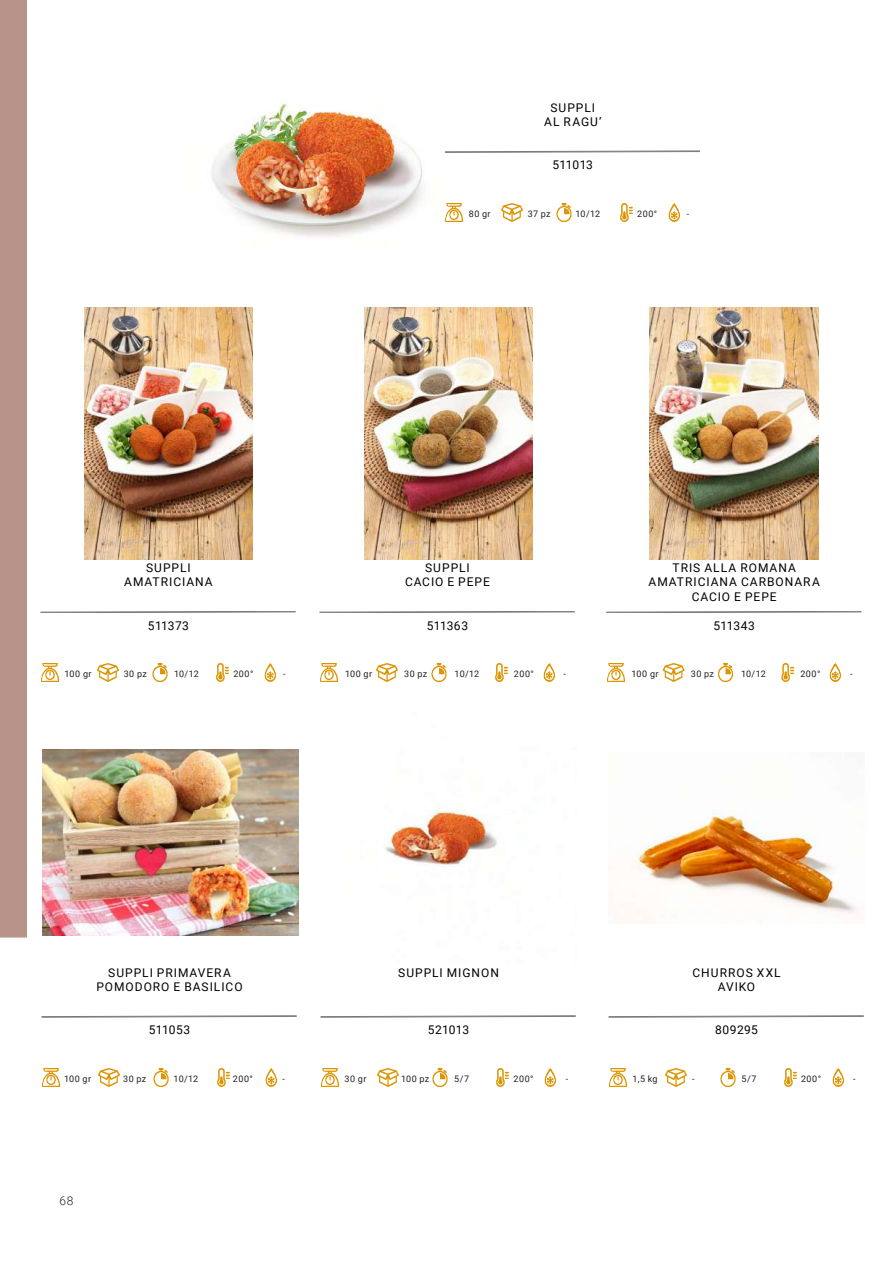
<style>
.page{position:relative;width:893px;height:1263px;background:#fff}
.page>*{position:absolute;margin:0;border:0;box-sizing:border-box;transform-origin:0 0}
.t1{font:12px/14.4px "Roboto";letter-spacing:.08em;color:#000;text-align:center}
.t2{font:900 12px "Roboto";color:#464748}
.t3{font:300 12px "Roboto";color:#231f20}
.t4{font:9px "Roboto";letter-spacing:.045em;color:#231f20}
</style>
<div class="page">
<img style="left:364px;top:307px;width:168px;height:252px">
<img style="left:84px;top:307px;width:168px;height:252px">
<img style="left:650px;top:307px;width:168px;height:252px">
<img style="left:42px;top:749px;width:256px;height:187px">
<img style="left:385px;top:805px;width:112px;height:62px">
<img style="left:41px;top:664px;width:234px;height:17px">
<svg style="left:40px;top:611px;width:256px;height:2px"></svg>
<img style="left:320px;top:664px;width:234px;height:17px">
<svg style="left:319px;top:611px;width:256px;height:2px"></svg>
<img style="left:42px;top:1068px;width:234px;height:18px">
<svg style="left:41px;top:1016px;width:256px;height:1px"></svg>
<img style="left:321px;top:1068px;width:234px;height:18px">
<svg style="left:320px;top:1016px;width:256px;height:1px"></svg>
<img style="left:446px;top:203px;width:233px;height:18px">
<svg style="left:445px;top:151px;width:255px;height:2px"></svg>
<img style="left:607px;top:664px;width:234px;height:17px">
<svg style="left:606px;top:611px;width:255px;height:2px"></svg>
<img style="left:211px;top:102px;width:213px;height:135px">
<img style="left:633px;top:810px;width:224px;height:104px">
<img style="left:609px;top:1068px;width:234px;height:18px">
<svg style="left:608px;top:1016px;width:256px;height:1px"></svg>
<p class="t1" style="left:544px;top:100px;width:59px">SUPPLI<br>AL RAGU’</p>
<p class="t1" style="left:552px;top:157px;width:42px">511013</p>
<p class="t4" style="left:469px;top:207px;width:23px">80 gr</p>
<p class="t4" style="left:528px;top:207px;width:25px">37 pz</p>
<p class="t4" style="left:575px;top:207px;width:26px">10/12</p>
<p class="t4" style="left:637px;top:207px;width:22px">200°</p>
<p class="t4" style="left:687px;top:207px;width:4px">-</p>
<p class="t1" style="left:124px;top:560px;width:90px">SUPPLI<br>AMATRICIANA</p>
<p class="t1" style="left:148px;top:618px;width:43px">511373</p>
<p class="t4" style="left:64px;top:668px;width:29px">100 gr</p>
<p class="t4" style="left:124px;top:668px;width:25px">30 pz</p>
<p class="t4" style="left:174px;top:668px;width:26px">10/12</p>
<p class="t4" style="left:233px;top:668px;width:22px">200°</p>
<p class="t4" style="left:283px;top:668px;width:4px">-</p>
<p class="t1" style="left:405px;top:560px;width:86px">SUPPLI<br>CACIO E PEPE</p>
<p class="t1" style="left:427px;top:618px;width:43px">511363</p>
<p class="t1" style="left:648px;top:560px;width:173px">TRIS ALLA ROMANA<br>AMATRICIANA CARBONARA<br>CACIO E PEPE</p>
<p class="t1" style="left:713px;top:618px;width:43px">511343</p>
<p class="t4" style="left:345px;top:668px;width:29px">100 gr</p>
<p class="t4" style="left:404px;top:668px;width:25px">30 pz</p>
<p class="t4" style="left:455px;top:668px;width:26px">10/12</p>
<p class="t4" style="left:514px;top:668px;width:22px">200°</p>
<p class="t4" style="left:564px;top:668px;width:4px">-</p>
<p class="t4" style="left:631px;top:668px;width:29px">100 gr</p>
<p class="t4" style="left:691px;top:668px;width:25px">30 pz</p>
<p class="t4" style="left:741px;top:668px;width:26px">10/12</p>
<p class="t4" style="left:800px;top:668px;width:22px">200°</p>
<p class="t4" style="left:850px;top:668px;width:4px">-</p>
<p class="t1" style="left:96px;top:964px;width:148px">SUPPLI PRIMAVERA<br>POMODORO E BASILICO</p>
<p class="t1" style="left:149px;top:1022px;width:43px">511053</p>
<p class="t1" style="left:398px;top:964px;width:102px">SUPPLI MIGNON</p>
<p class="t1" style="left:428px;top:1022px;width:43px">521013</p>
<p class="t1" style="left:692px;top:964px;width:90px">CHURROS XXL<br>AVIKO</p>
<p class="t1" style="left:715px;top:1022px;width:44px">809295</p>
<p class="t4" style="left:64px;top:1072px;width:29px">100 gr</p>
<p class="t4" style="left:123px;top:1072px;width:25px">30 pz</p>
<p class="t4" style="left:174px;top:1072px;width:26px">10/12</p>
<p class="t4" style="left:233px;top:1072px;width:22px">200°</p>
<p class="t4" style="left:283px;top:1072px;width:4px">-</p>
<p class="t4" style="left:633px;top:1072px;width:27px">1,5 kg</p>
<p class="t4" style="left:692px;top:1072px;width:4px">-</p>
<p class="t4" style="left:742px;top:1072px;width:16px">5/7</p>
<p class="t4" style="left:801px;top:1072px;width:22px">200°</p>
<p class="t4" style="left:853px;top:1072px;width:4px">-</p>
<p class="t4" style="left:345px;top:1072px;width:23px">30 gr</p>
<p class="t4" style="left:401px;top:1072px;width:30px">100 pz</p>
<p class="t4" style="left:454px;top:1072px;width:16px">5/7</p>
<p class="t4" style="left:513px;top:1072px;width:22px">200°</p>
<p class="t4" style="left:566px;top:1072px;width:4px">-</p>
<p class="t2" style="left:59px;top:1190px;width:16px">68</p>
<p class="t3" style="left:60px;top:1192px;width:15px">68</p>
</div>
